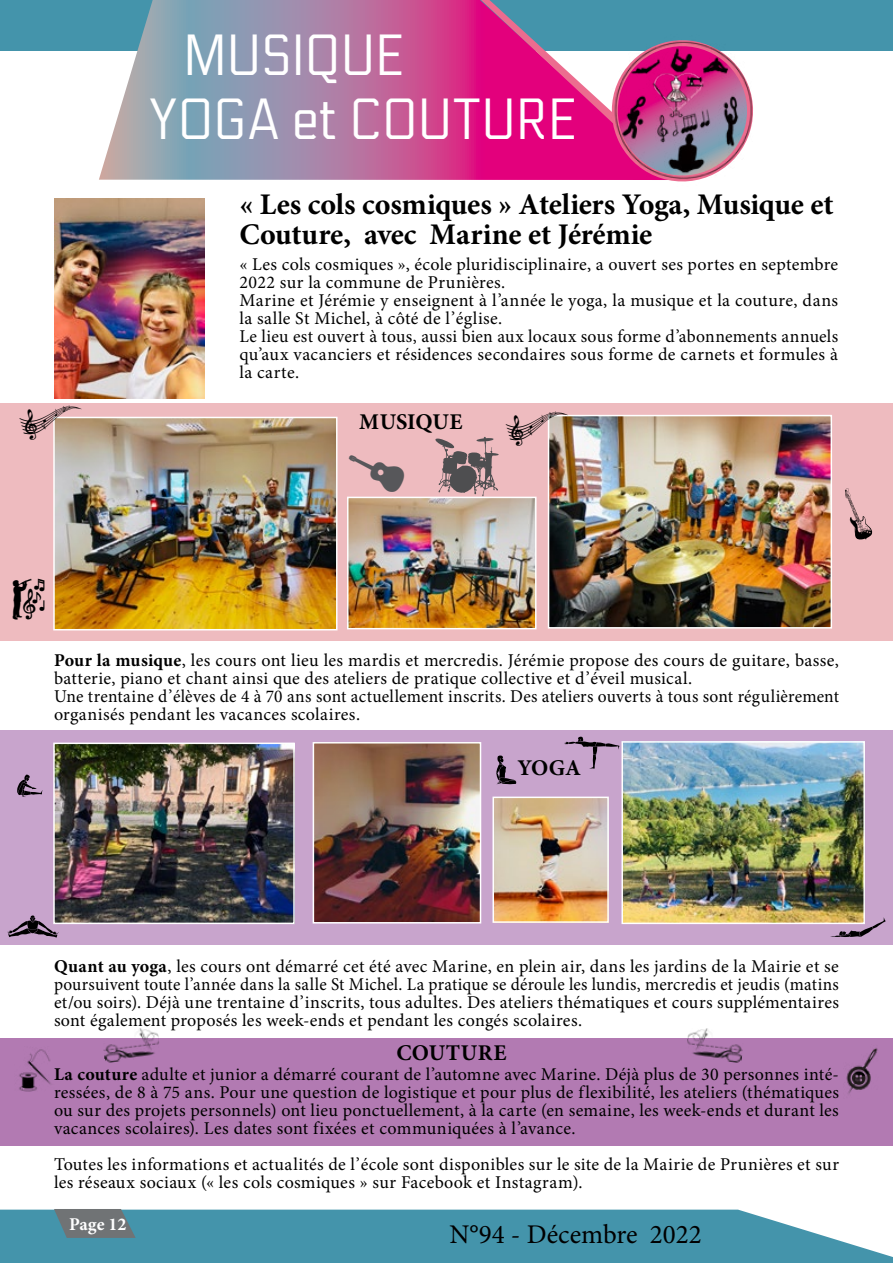
<style>
.page{position:relative;width:893px;height:1263px;background:#fff}
.page>*{position:absolute;margin:0;border:0;box-sizing:border-box;transform-origin:0 0}
.t1{font:69px "Yogafont";color:#000}
.t2{font:60px "Yogafont";color:#000}
.t3{font:57.6px/64.5px "Electrolize";letter-spacing:-.005em;color:#fff;scale:.83 1}
.t4{font:40.5px "musictfb";color:#000}
.t5{font:34.5px "musictfb";color:#000}
.t6{font:700 30px/30px "Minion Pro";letter-spacing:-.01em;color:#000}
.t7{font:27px "Minion Pro";color:#000}
.t8{font:700 22.5px "Minion Pro";letter-spacing:.01em;color:#000}
.t9{font:18px/18px "Minion Pro";letter-spacing:.015em;color:#000}
.t10{font:700 18px "Minion Pro";color:#fff}
.s1{font-weight:700}
</style>
<div class="page">
<div style="left:0;top:730px;width:893px;height:214px;background:#c8a4cc"></div>
<img style="left:316px;top:745px;width:162px;height:175px">
<div style="left:313px;top:742px;width:168px;height:181px;border:2px solid #fff"></div>
<div style="left:0;top:1038px;width:893px;height:108px;background:#b27ab2"></div>
<img style="left:846px;top:1048px;width:32px;height:46px">
<img style="left:687px;top:1028px;width:56px;height:35px">
<img style="left:103px;top:1028px;width:56px;height:35px">
<div style="left:0;top:404px;width:893px;height:237px;background:#eebbbf"></div>
<img style="left:54px;top:198px;width:150px;height:200px">
<img style="left:56px;top:420px;width:279px;height:207px">
<div style="left:53px;top:417px;width:285px;height:213px;border:2px solid #fff"></div>
<img style="left:551px;top:418px;width:278px;height:207px">
<div style="left:548px;top:415px;width:284px;height:213px;border:2px solid #fff"></div>
<img style="left:350px;top:500px;width:183px;height:126px">
<div style="left:347px;top:497px;width:189px;height:132px;border:2px solid #fff"></div>
<img style="left:495px;top:799px;width:111px;height:121px">
<div style="left:492px;top:796px;width:117px;height:127px;border:2px solid #fff"></div>
<img style="left:56px;top:745px;width:236px;height:176px">
<div style="left:53px;top:742px;width:242px;height:182px;border:2px solid #fff"></div>
<img style="left:624px;top:744px;width:238px;height:177px">
<div style="left:621px;top:741px;width:244px;height:183px;border:2px solid #fff"></div>
<svg style="left:0;top:1209px;width:893px;height:54px;background:#559db2"></svg>
<div style="left:0;top:0;width:892px;height:50px;background:#4494ab"></div>
<hr style="left:892px;top:0;width:1px;height:50px;background:#4494ab">
<svg style="left:54px;top:1209px;width:82px;height:29px;background:#69797e"></svg>
<svg style="left:99px;top:0;width:382px;height:180px;background:#a981a7"></svg>
<svg style="left:481px;top:0;width:75px;height:180px;background:#cc1b84"></svg>
<img style="left:556px;top:40px;width:216px;height:142px">
<img style="left:19px;top:1049px;width:32px;height:43px">
<h3 class="t3" style="left:150px;top:24px;width:517px;text-indent:33px">MUSIQUE<br>YOGA et COUTURE</h3>
<h3 class="t5" style="left:20px;top:404px;width:63px">C</h3>
<h3 class="t4" style="left:13px;top:577px;width:35px">I</h3>
<h3 class="t6" style="left:240px;top:189px;width:595px">« Les cols cosmiques » Ateliers Yoga, Musique et<br>Couture, avec Marine et Jérémie</h3>
<p class="t9" style="left:240px;top:255px;width:600px">« Les cols cosmiques », école pluridisciplinaire, a ouvert ses portes en septembre 2022 sur la commune de Prunières.<br>Marine et Jérémie y enseignent à l’année le yoga, la musique et la couture, dans la salle St Michel, à côté de l’église.<br>Le lieu est ouvert à tous, aussi bien aux locaux sous forme d’abonnements annuels qu’aux vacanciers et résidences secondaires sous forme de carnets et formules à la carte.</p>
<h3 class="t5" style="left:506px;top:410px;width:63px">C</h3>
<p class="t8" style="left:359px;top:406px;width:105px">MUSIQUE</p>
<h2 class="t2" style="left:11px;top:747px;width:34px">z</h2>
<p class="t9" style="left:54px;top:651px;width:787px"><span class="s1">Pour la musique</span>, les cours ont lieu les mardis et mercredis. Jérémie propose des cours de guitare, basse, batterie, piano et chant ainsi que des ateliers de pratique collective et d’éveil musical.<br>Une trentaine d’élèves de 4 à 70 ans sont actuellement inscrits. Des ateliers ouverts à tous sont régulièrement organisés pendant les vacances scolaires.</p>
<p class="t8" style="left:517px;top:752px;width:65px">YOGA</p>
<h1 class="t1" style="left:489px;top:719px;width:135px">o k</h1>
<h1 class="t1" style="left:0;top:880px;width:63px">p</h1>
<h1 class="t1" style="left:823px;top:879px;width:67px">m</h1>
<p class="t9" style="left:54px;top:957px;width:786px;text-align:justify"><span class="s1">Quant au yoga</span>, les cours ont démarré cet été avec Marine, en plein air, dans les jardins de la Mairie et se poursuivent toute l’année dans la salle St Michel. La pratique se déroule les lundis, mercredis et jeudis (matins et/ou soirs). Déjà une trentaine d’inscrits, tous adultes. Des ateliers thématiques et cours supplémentaires sont également proposés les week-ends et pendant les congés scolaires.</p>
<p class="t9" style="left:54px;top:1065px;width:786px;text-align:justify"><span class="s1">La couture</span> adulte et junior a démarré courant de l’automne avec Marine. Déjà plus de 30 personnes inté&shy;ressées, de 8 à 75 ans. Pour une question de logistique et pour plus de flexibilité, les ateliers (thématiques ou sur des projets personnels) ont lieu ponctuellement, à la carte (en semaine, les week-ends et durant les vacances scolaires). Les dates sont fixées et communiquées à l’avance.</p>
<p class="t8" style="left:396px;top:1037px;width:112px">COUTURE</p>
<p class="t9" style="left:54px;top:1155px;width:787px">Toutes les informations et actualités de l’école sont disponibles sur le site de la Mairie de Prunières et sur les réseaux sociaux (« les cols cosmiques » sur Facebook et Instagram).</p>
<p class="t10" style="left:69px;top:1211px;width:59px">Page 12</p>
<h3 class="t7" style="left:450px;top:1216px;width:254px">N°94 - Décembre 2022</h3>
</div>
